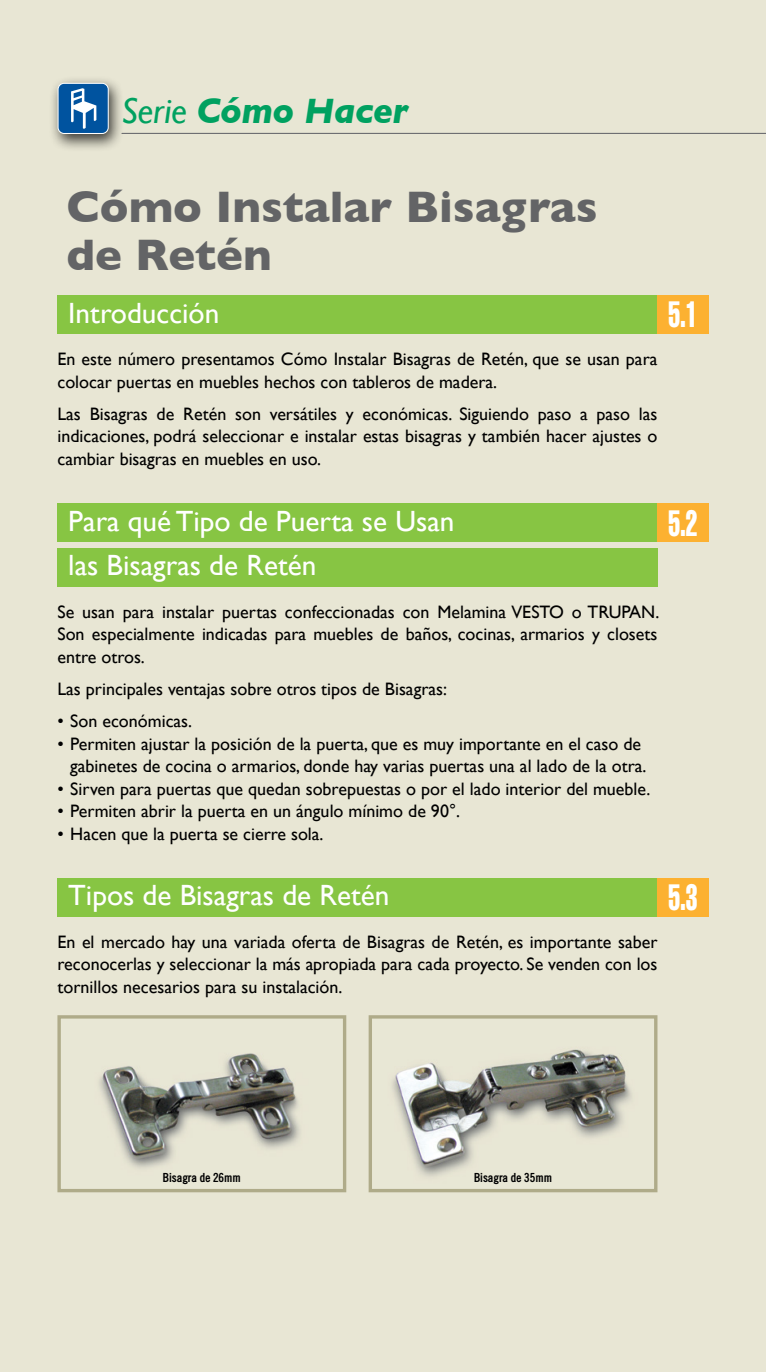
<style>
.page{position:relative;width:766px;height:1372px;background:#fff}
.page>*{position:absolute;margin:0;border:0;box-sizing:border-box;transform-origin:0 0}
.t1{font:700 45px/47.2px "Gill Sans";color:#636466}
.t2{font:italic 700 36px "Gill Sans";letter-spacing:-.01em;color:#00a160}
.t3{font:36px "Helvetica LT Std Comp";color:#fff;scale:.7 1}
.t4{font:29.25px "Gill Sans";color:#fff}
.t5{font:18px/22.5px "Gill Sans";color:#000;text-align:justify}
.t6{font:700 condensed 12.6px "Trade";color:#000}
.s1{font-weight:400}
</style>
<div class="page">
<div style="left:0;top:0;width:765px;height:1371px;background:#e8e6d4"></div>
<div style="left:57px;top:295px;width:651px;height:38px;background:#87c543"></div>
<div style="left:657px;top:295px;width:51px;height:38px;background:#fcb131"></div>
<div style="left:57px;top:877px;width:651px;height:39px;background:#87c543"></div>
<div style="left:657px;top:877px;width:51px;height:39px;background:#fcb131"></div>
<div style="left:57px;top:503px;width:651px;height:38px;background:#87c543"></div>
<div style="left:657px;top:503px;width:51px;height:38px;background:#fcb131"></div>
<div style="left:57px;top:548px;width:600px;height:38px;background:#87c543"></div>
<img style="left:99px;top:1053px;width:201px;height:115px">
<div style="left:57px;top:1015px;width:289px;height:177px;border:3px solid #afab89"></div>
<img style="left:392px;top:1049px;width:240px;height:128px">
<div style="left:368px;top:1015px;width:289px;height:177px;border:3px solid #afab89"></div>
<hr style="left:122px;top:133px;width:643px;height:1px;background:#6d6e71">
<div style="left:48px;top:76px;width:76px;height:76px;background:#000;opacity:.75"></div>
<div style="left:58px;top:83px;width:50px;height:50px;background:#00539f;border-radius:6px"></div>
<div style="left:58px;top:83px;width:51px;height:51px;border:1px solid #fff;border-radius:6px"></div>
<svg style="left:71px;top:88px;width:25px;height:41px"></svg>
<h2 class="t2" style="left:121px;top:90px;width:288px"><span class="s1">Serie</span> Cómo Hacer</h2>
<h1 class="t1" style="left:66px;top:183px;width:532px">Cómo Instalar Bisagras de Retén</h1>
<h3 class="t4" style="left:68px;top:296px;width:153px">Introducción</h3>
<h2 class="t3" style="left:668px;top:291px;width:43px">5.1</h2>
<p class="t5" style="left:57px;top:348px;width:601px">En este número presentamos Cómo Instalar Bisagras de Retén, que se usan para colocar puertas en muebles hechos con tableros de madera.</p>
<p class="t5" style="left:57px;top:402px;width:601px">Las Bisagras de Retén son versátiles y económicas. Siguiendo paso a paso las indicaciones, podrá seleccionar e instalar estas bisagras y también hacer ajustes o cambiar bisagras en muebles en uso.</p>
<h3 class="t4" style="left:68px;top:503px;width:387px">Para qué Tipo de Puerta se Usan</h3>
<h2 class="t3" style="left:668px;top:500px;width:43px">5.2</h2>
<h3 class="t4" style="left:68px;top:548px;width:249px">las Bisagras de Retén</h3>
<p class="t5" style="left:57px;top:600px;width:603px">Se usan para instalar puertas confeccionadas con Melamina VESTO o TRUPAN.<br>Son especialmente indicadas para muebles de baños, cocinas, armarios y closets entre otros.</p>
<p class="t5" style="left:57px;top:677px;width:391px">Las principales ventajas sobre otros tipos de Bisagras:</p>
<p class="t5" style="left:57px;top:709px;width:136px">• Son económicas.</p>
<p class="t5" style="left:57px;top:732px;width:590px;text-align:right">• Permiten ajustar la posición de la puerta, que es muy importante en el caso de gabinetes de cocina o armarios, donde hay varias puertas una al lado de la otra.</p>
<p class="t5" style="left:57px;top:777px;width:594px">• Sirven para puertas que quedan sobrepuestas o por el lado interior del mueble.</p>
<p class="t5" style="left:57px;top:799px;width:404px">• Permiten abrir la puerta en un ángulo mínimo de 90°.</p>
<p class="t5" style="left:57px;top:822px;width:267px">• Hacen que la puerta se cierre sola.</p>
<h3 class="t4" style="left:68px;top:878px;width:322px">Tipos de Bisagras de Retén</h3>
<h2 class="t3" style="left:668px;top:874px;width:43px">5.3</h2>
<p class="t5" style="left:57px;top:930px;width:601px">En el mercado hay una variada oferta de Bisagras de Retén, es importante saber reconocerlas y seleccionar la más apropiada para cada proyecto. Se venden con los tornillos necesarios para su instalación.</p>
<p class="t6" style="left:163px;top:1169px;width:80px">Bisagra de 26mm</p>
<p class="t6" style="left:474px;top:1169px;width:80px">Bisagra de 35mm</p>
</div>
